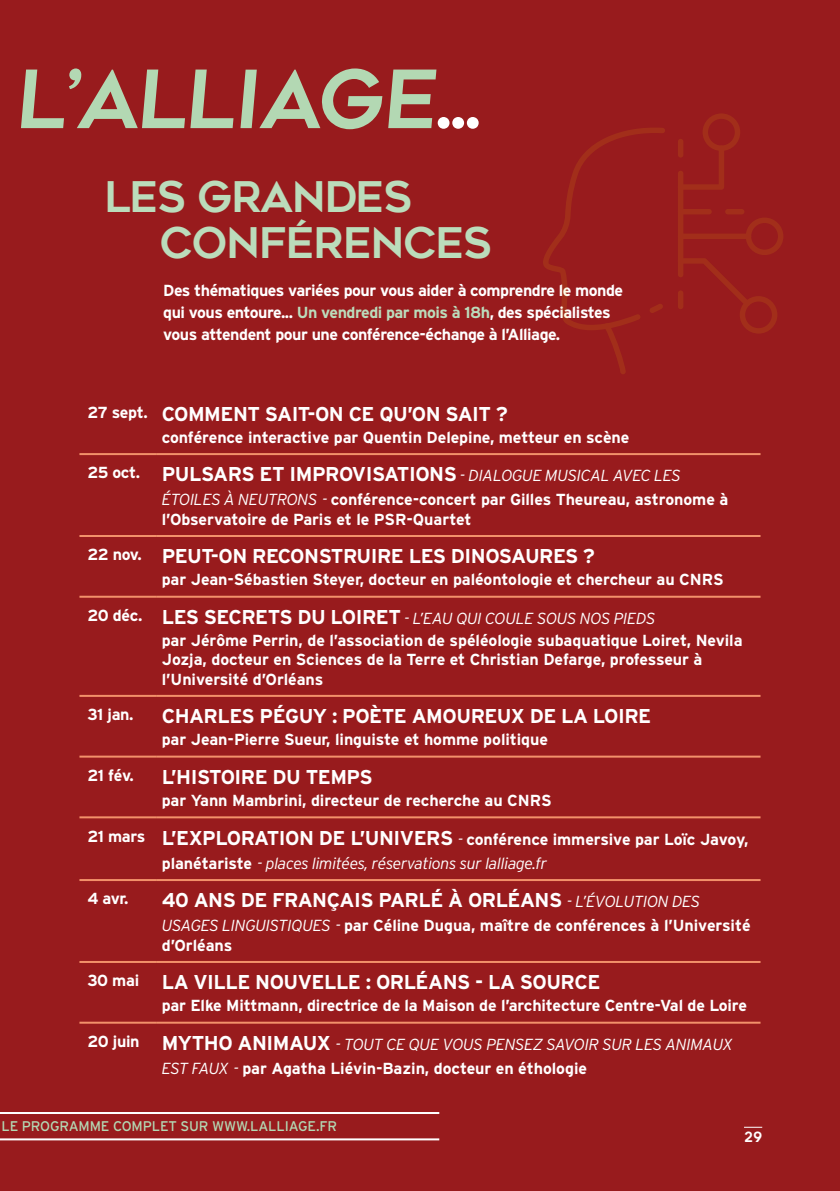
<style>
.page{position:relative;width:840px;height:1191px;background:#fff}
.page>*{position:absolute;margin:0;border:0;box-sizing:border-box;transform-origin:0 0}
.t1{font:80px "Geometos";color:#b3d8b3}
.t2{font:42px "Geometos";letter-spacing:-.02em;color:#bbdcbb}
.Agenda_Titre{font:700 20px "Interstate";letter-spacing:-.025em;color:#fff}
.Agenda_Infos{font:700 16px/19.2px "Interstate";letter-spacing:-.01em;color:#fff}
.Agenda_Titre-2{font:700 16px/19.2px "Interstate";letter-spacing:-.005em;color:#fff}
.Agenda_Infos-2{font:700 16px/22px "Interstate";letter-spacing:-.03em;color:#fff}
.Agenda_Titre-3{font:italic 300 16px/24px "Interstate";letter-spacing:-.025em;color:#fff}
.Agenda_Date{font:700 16px "Interstate";letter-spacing:-.02em;color:#fff}
.t3{font:14px "Interstate";letter-spacing:-.01em;color:#b3d8b3}
.t4{font:14px "Geometos";color:#fff}
.s1{color:#fff}
.s2{color:#bbdcbb}
.s3{font-weight:300;font-style:italic;font-size:16px}
.s4{font-weight:300;font-style:italic}
.s5{font-weight:700;font-style:normal;font-size:20px}
.s6{font-size:20px}
.s7{font-weight:700;font-style:normal}
</style>
<div class="page">
<div style="left:0;top:0;width:839px;height:1191px;background:#981b1d"></div>
<svg style="left:744px;top:1126px;width:17px;height:1px"></svg>
<hr style="left:79px;top:453px;width:77px;height:2px;background:#f2916a">
<hr style="left:156px;top:453px;width:604px;height:2px;background:#f2916a">
<hr style="left:79px;top:535px;width:77px;height:2px;background:#f2916a">
<hr style="left:156px;top:535px;width:604px;height:2px;background:#f2916a">
<hr style="left:79px;top:596px;width:77px;height:2px;background:#f2916a">
<hr style="left:156px;top:596px;width:604px;height:2px;background:#f2916a">
<hr style="left:79px;top:695px;width:77px;height:2px;background:#f2916a">
<hr style="left:156px;top:695px;width:604px;height:2px;background:#f2916a">
<hr style="left:79px;top:755px;width:77px;height:2px;background:#f2916a">
<hr style="left:156px;top:755px;width:604px;height:2px;background:#f2916a">
<hr style="left:79px;top:816px;width:77px;height:2px;background:#f2916a">
<hr style="left:156px;top:816px;width:604px;height:2px;background:#f2916a">
<hr style="left:79px;top:879px;width:77px;height:2px;background:#f2916a">
<hr style="left:156px;top:879px;width:604px;height:2px;background:#f2916a">
<hr style="left:79px;top:961px;width:77px;height:2px;background:#f2916a">
<hr style="left:156px;top:961px;width:604px;height:2px;background:#f2916a">
<hr style="left:79px;top:1021px;width:77px;height:2px;background:#f2916a">
<hr style="left:156px;top:1021px;width:604px;height:2px;background:#f2916a">
<hr style="left:0;top:1112px;width:439px;height:2px;background:#fff">
<hr style="left:0;top:1138px;width:439px;height:2px;background:#fff">
<svg style="left:543px;top:128px;width:121px;height:246px"></svg>
<div style="left:677px;top:171px;width:6px;height:106px;background:#a22e1a;border-radius:3px"></div>
<div style="left:677px;top:209px;width:34px;height:5px;background:#a22e1a;border-radius:3px"></div>
<div style="left:724px;top:209px;width:20px;height:5px;background:#a22e1a;border-radius:3px"></div>
<svg style="left:677px;top:113px;width:62px;height:77px"></svg>
<svg style="left:677px;top:217px;width:106px;height:116px"></svg>
<h1 class="t1" style="left:15px;top:54px;width:467px">L’ALLIAGE<span class="s1">...</span></h1>
<p class="t2" style="left:104px;top:173px;width:309px">LES GRANDES</p>
<p class="t2" style="left:160px;top:220px;width:333px">CONFÉRENCES</p>
<p class="Agenda_Infos-2" style="left:163px;top:280px;width:461px">Des thématiques variées pour vous aider à comprendre le monde qui vous entoure... <span class="s2">Un vendredi par mois à 18h</span>, des spécialistes vous attendent pour une conférence-échange à l’Alliage.</p>
<p class="Agenda_Date" style="left:87px;top:403px;width:62px">27 sept.</p>
<p class="Agenda_Titre" style="left:162px;top:402px;width:347px">COMMENT SAIT-ON CE QU’ON SAIT ?</p>
<p class="Agenda_Infos" style="left:162px;top:427px;width:469px">conférence interactive par Quentin Delepine, metteur en scène</p>
<p class="Agenda_Date" style="left:87px;top:464px;width:54px">25 oct.</p>
<p class="Agenda_Titre" style="left:162px;top:463px;width:520px">PULSARS ET IMPROVISATIONS <span class="s3">- DIALOGUE MUSICAL AVEC LES</span></p>
<p class="Agenda_Titre-2" style="left:162px;top:490px;width:567px"><span class="s4">ÉTOILES À NEUTRONS -</span> conférence-concert par Gilles Theureau, astronome à l’Observatoire de Paris et le PSR-Quartet</p>
<p class="Agenda_Date" style="left:87px;top:545px;width:56px">22 nov.</p>
<p class="Agenda_Titre" style="left:162px;top:545px;width:434px">PEUT-ON RECONSTRUIRE LES DINOSAURES ?</p>
<p class="Agenda_Infos" style="left:162px;top:570px;width:563px">par Jean-Sébastien Steyer, docteur en paléontologie et chercheur au CNRS</p>
<p class="Agenda_Date" style="left:87px;top:606px;width:56px">20 déc.</p>
<p class="Agenda_Titre-3" style="left:162px;top:606px;width:495px"><span class="s5">LES SECRETS DU LOIRET</span> - L’EAU QUI COULE SOUS NOS PIEDS</p>
<p class="Agenda_Infos" style="left:162px;top:631px;width:582px">par Jérôme Perrin, de l’association de spéléologie subaquatique Loiret, Nevila<br>Jozja, docteur en Sciences de la Terre et Christian Defarge, professeur à l’Université d’Orléans</p>
<p class="Agenda_Date" style="left:87px;top:705px;width:48px">31 jan.</p>
<p class="Agenda_Titre" style="left:162px;top:705px;width:491px">CHARLES PÉGUY : POÈTE AMOUREUX DE LA LOIRE</p>
<p class="Agenda_Infos" style="left:162px;top:730px;width:387px">par Jean-Pierre Sueur, linguiste et homme politique</p>
<p class="Agenda_Date" style="left:87px;top:766px;width:48px">21 fév.</p>
<p class="Agenda_Titre" style="left:162px;top:765px;width:212px">L’HISTOIRE DU TEMPS</p>
<p class="Agenda_Infos" style="left:162px;top:790px;width:391px">par Yann Mambrini, directeur de recherche au CNRS</p>
<p class="Agenda_Date" style="left:87px;top:827px;width:59px">21 mars</p>
<p class="Agenda_Titre-2" style="left:162px;top:827px;width:588px;line-height:24px"><span class="s6">L’EXPLORATION DE L’UNIVERS</span> <span class="s4">-</span> conférence immersive par Loïc Javoy, planétariste <span class="s4">- places limitées, réservations sur lalliage.fr</span></p>
<p class="Agenda_Date" style="left:87px;top:889px;width:42px">4 avr.</p>
<p class="Agenda_Titre" style="left:162px;top:889px;width:540px">40 ANS DE FRANÇAIS PARLÉ À ORLÉANS <span class="s3">- L’ÉVOLUTION DES</span></p>
<p class="Agenda_Titre-2" style="left:162px;top:916px;width:590px"><span class="s4">USAGES LINGUISTIQUES -</span> par Céline Dugua, maître de conférences à l’Université d’Orléans</p>
<p class="Agenda_Date" style="left:87px;top:971px;width:53px">30 mai</p>
<p class="Agenda_Titre" style="left:162px;top:971px;width:440px">LA VILLE NOUVELLE : ORLÉANS - LA SOURCE</p>
<p class="Agenda_Infos" style="left:162px;top:996px;width:586px">par Elke Mittmann, directrice de la Maison de l’architecture Centre-Val de Loire</p>
<p class="Agenda_Date" style="left:87px;top:1032px;width:54px">20 juin</p>
<p class="Agenda_Titre-3" style="left:162px;top:1032px;width:572px"><span class="s5">MYTHO ANIMAUX</span> - TOUT CE QUE VOUS PENSEZ SAVOIR SUR LES ANIMAUX<br>EST FAUX - <span class="s7">par Agatha Liévin-Bazin, docteur en éthologie</span></p>
<p class="t3" style="left:2px;top:1118px;width:337px">LE PROGRAMME COMPLET SUR WWW.LALLIAGE.FR</p>
<p class="t4" style="left:743px;top:1129px;width:19px">29</p>
</div>
